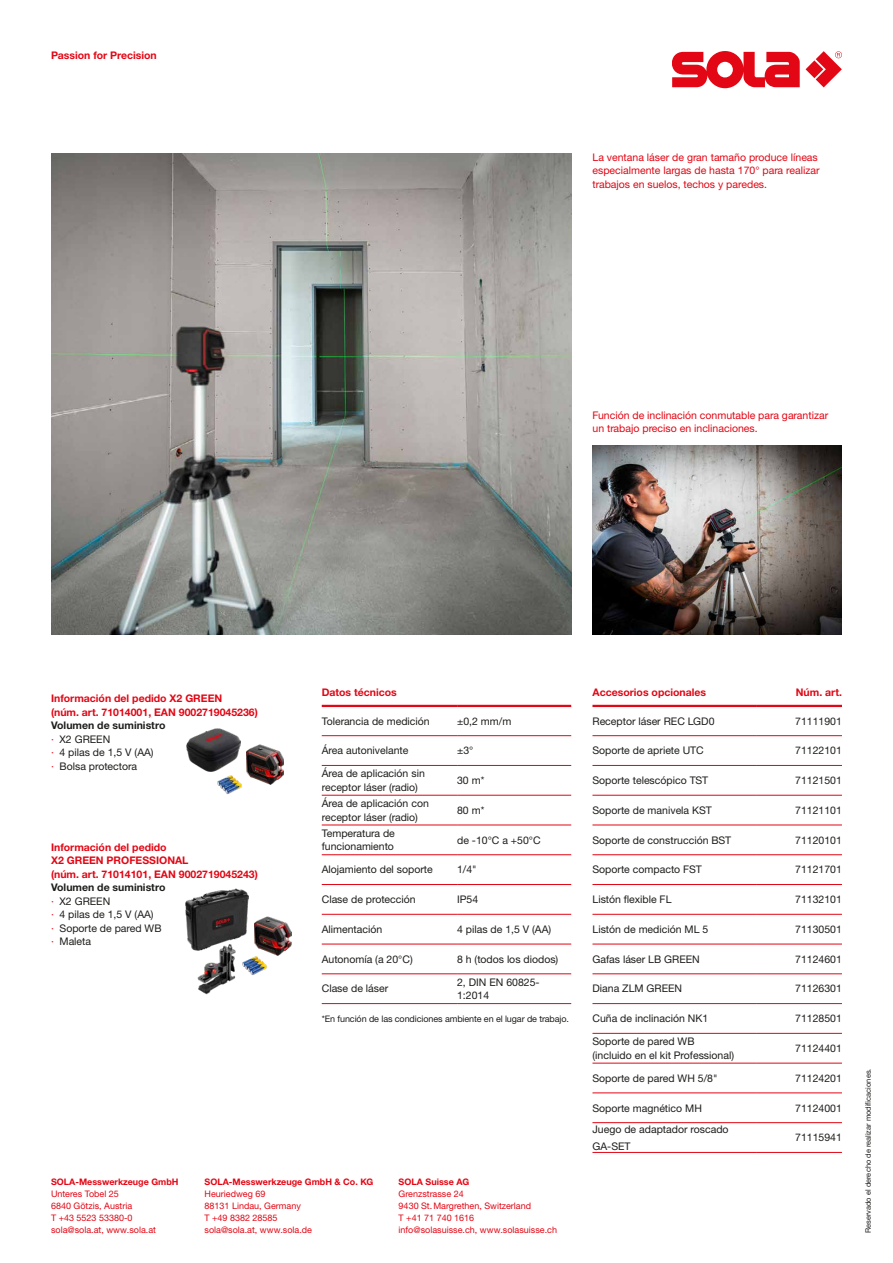
<style>
.page{position:relative;width:893px;height:1263px;background:#fff}
.page>*{position:absolute;margin:0;border:0;box-sizing:border-box;transform-origin:0 0}
.t1{font:10.5px/13.5px "Helvetica Neue LTW1 G";color:#1d1d1b}
.t2{font:700 10.5px/13.5px "Helvetica Neue LTW1 G";color:#e30614}
.t3{font:10.5px/13.5px "Helvetica Neue LTW1 G";color:#e30614}
.t4{font:9px/12px "Helvetica Neue LTW1 G";color:#e30614}
.t5{font:700 9px "Helvetica Neue LTW1 G";color:#e30614}
.t6{font:9px "Helvetica Neue LTW1 G";letter-spacing:-.01em;color:#1d1d1b}
.t7{font:7.5px "Helvetica Neue LTW1 G";color:#1d1d1b}
.s1{font-weight:700}
.s2{color:#e30614}
</style>
<div class="page">
<svg style="left:672px;top:51px;width:170px;height:37px"></svg>
<img style="left:592px;top:446px;width:250px;height:188px">
<img style="left:51px;top:153px;width:520px;height:481px">
<hr style="left:322px;top:735px;width:135px;height:1px;background:#e30614">
<hr style="left:457px;top:735px;width:114px;height:1px;background:#e30614">
<hr style="left:322px;top:765px;width:135px;height:1px;background:#e30614">
<hr style="left:457px;top:765px;width:114px;height:1px;background:#e30614">
<hr style="left:322px;top:795px;width:135px;height:1px;background:#e30614">
<hr style="left:457px;top:795px;width:114px;height:1px;background:#e30614">
<hr style="left:322px;top:825px;width:135px;height:1px;background:#e30614">
<hr style="left:457px;top:825px;width:114px;height:1px;background:#e30614">
<hr style="left:322px;top:854px;width:135px;height:1px;background:#e30614">
<hr style="left:457px;top:854px;width:114px;height:1px;background:#e30614">
<hr style="left:322px;top:884px;width:135px;height:1px;background:#e30614">
<hr style="left:457px;top:884px;width:114px;height:1px;background:#e30614">
<hr style="left:322px;top:914px;width:135px;height:1px;background:#e30614">
<hr style="left:457px;top:914px;width:114px;height:1px;background:#e30614">
<hr style="left:322px;top:944px;width:135px;height:1px;background:#e30614">
<hr style="left:457px;top:944px;width:114px;height:1px;background:#e30614">
<hr style="left:322px;top:973px;width:135px;height:1px;background:#e30614">
<hr style="left:457px;top:973px;width:114px;height:1px;background:#e30614">
<hr style="left:322px;top:1003px;width:135px;height:1px;background:#e30614">
<hr style="left:457px;top:1003px;width:114px;height:1px;background:#e30614">
<hr style="left:322px;top:705px;width:135px;height:2px;background:#e30614">
<hr style="left:457px;top:705px;width:114px;height:2px;background:#e30614">
<hr style="left:592px;top:1063px;width:165px;height:1px;background:#e30614">
<hr style="left:757px;top:1063px;width:85px;height:1px;background:#e30614">
<hr style="left:592px;top:735px;width:165px;height:1px;background:#e30614">
<hr style="left:757px;top:735px;width:85px;height:1px;background:#e30614">
<hr style="left:592px;top:765px;width:165px;height:1px;background:#e30614">
<hr style="left:757px;top:765px;width:85px;height:1px;background:#e30614">
<hr style="left:592px;top:795px;width:165px;height:1px;background:#e30614">
<hr style="left:757px;top:795px;width:85px;height:1px;background:#e30614">
<hr style="left:592px;top:825px;width:165px;height:1px;background:#e30614">
<hr style="left:757px;top:825px;width:85px;height:1px;background:#e30614">
<hr style="left:592px;top:854px;width:165px;height:1px;background:#e30614">
<hr style="left:757px;top:854px;width:85px;height:1px;background:#e30614">
<hr style="left:592px;top:884px;width:165px;height:1px;background:#e30614">
<hr style="left:757px;top:884px;width:85px;height:1px;background:#e30614">
<hr style="left:592px;top:914px;width:165px;height:1px;background:#e30614">
<hr style="left:757px;top:914px;width:85px;height:1px;background:#e30614">
<hr style="left:592px;top:944px;width:165px;height:1px;background:#e30614">
<hr style="left:757px;top:944px;width:85px;height:1px;background:#e30614">
<hr style="left:592px;top:973px;width:165px;height:1px;background:#e30614">
<hr style="left:757px;top:973px;width:85px;height:1px;background:#e30614">
<hr style="left:592px;top:1003px;width:165px;height:1px;background:#e30614">
<hr style="left:757px;top:1003px;width:85px;height:1px;background:#e30614">
<hr style="left:592px;top:1033px;width:165px;height:1px;background:#e30614">
<hr style="left:757px;top:1033px;width:85px;height:1px;background:#e30614">
<hr style="left:592px;top:1093px;width:165px;height:1px;background:#e30614">
<hr style="left:757px;top:1093px;width:85px;height:1px;background:#e30614">
<hr style="left:592px;top:1122px;width:165px;height:1px;background:#e30614">
<hr style="left:757px;top:1122px;width:85px;height:1px;background:#e30614">
<hr style="left:592px;top:1152px;width:165px;height:1px;background:#e30614">
<hr style="left:757px;top:1152px;width:85px;height:1px;background:#e30614">
<hr style="left:592px;top:705px;width:165px;height:2px;background:#e30614">
<hr style="left:757px;top:705px;width:85px;height:2px;background:#e30614">
<img style="left:246px;top:745px;width:38px;height:40px">
<img style="left:186px;top:728px;width:55px;height:44px">
<img style="left:217px;top:775px;width:25px;height:19px">
<img style="left:197px;top:951px;width:39px;height:44px">
<img style="left:255px;top:916px;width:36px;height:40px">
<img style="left:185px;top:888px;width:63px;height:63px">
<img style="left:242px;top:956px;width:25px;height:19px">
<p class="t2" style="left:51px;top:48px;width:107px">Passion for Precision</p>
<p class="t3" style="left:592px;top:150px;width:229px">La ventana láser de gran tamaño produce líneas especialmente largas de hasta 170° para realizar trabajos en suelos, techos y paredes.</p>
<p class="t3" style="left:592px;top:408px;width:237px">Función de inclinación conmutable para garantizar un trabajo preciso en inclinaciones.</p>
<p class="t2" style="left:51px;top:691px;width:208px">Información del pedido X2 GREEN<br>(núm. art. 71014001, EAN 9002719045236)</p>
<p class="t1" style="left:51px;top:718px;width:116px"><span class="s1">Volumen de suministro </span><span class="s2">∙</span> X2 GREEN<br><span class="s2">∙</span> 4 pilas de 1,5 V (AA)<br><span class="s2">∙</span> Bolsa protectora</p>
<p class="t2" style="left:51px;top:840px;width:208px">Información del pedido<br>X2 GREEN PROFESSIONAL<br>(núm. art. 71014101, EAN 9002719045243)</p>
<p class="t1" style="left:51px;top:880px;width:116px"><span class="s1">Volumen de suministro </span><span class="s2">∙</span> X2 GREEN<br><span class="s2">∙</span> 4 pilas de 1,5 V (AA)<br><span class="s2">∙</span> Soporte de pared WB <span class="s2">∙</span> Maleta</p>
<p class="t2" style="left:322px;top:686px;width:77px">Datos técnicos</p>
<p class="t1" style="left:322px;top:714px;width:110px">Tolerancia de medición</p>
<p class="t1" style="left:457px;top:714px;width:56px">±0,2 mm/m</p>
<p class="t1" style="left:322px;top:744px;width:88px">Área autonivelante</p>
<p class="t1" style="left:457px;top:744px;width:18px">±3°</p>
<p class="t1" style="left:322px;top:767px;width:105px">Área de aplicación sin receptor láser (radio)</p>
<p class="t1" style="left:457px;top:773px;width:29px">30 m*</p>
<p class="t1" style="left:322px;top:796px;width:109px">Área de aplicación con receptor láser (radio)</p>
<p class="t1" style="left:457px;top:803px;width:29px">80 m*</p>
<p class="t1" style="left:322px;top:826px;width:75px">Temperatura de funcionamiento</p>
<p class="t1" style="left:457px;top:833px;width:85px">de -10°C a +50°C</p>
<p class="t1" style="left:322px;top:863px;width:113px">Alojamiento del soporte</p>
<p class="t1" style="left:457px;top:863px;width:21px">1/4"</p>
<p class="t1" style="left:322px;top:892px;width:95px">Clase de protección</p>
<p class="t1" style="left:457px;top:892px;width:23px">IP54</p>
<p class="t1" style="left:322px;top:922px;width:62px">Alimentación</p>
<p class="t1" style="left:457px;top:922px;width:96px">4 pilas de 1,5 V (AA)</p>
<p class="t1" style="left:322px;top:952px;width:93px">Autonomía (a 20°C)</p>
<p class="t1" style="left:457px;top:952px;width:103px">8 h (todos los diodos)</p>
<p class="t1" style="left:322px;top:982px;width:68px">Clase de láser</p>
<p class="t1" style="left:457px;top:975px;width:84px">2, DIN EN 60825-<br>1:2014</p>
<p class="t6" style="left:322px;top:1013px;width:249px">*En función de las condiciones ambiente en el lugar de trabajo.</p>
<p class="t5" style="left:51px;top:1176px;width:129px">SOLA-Messwerkzeuge GmbH</p>
<p class="t4" style="left:51px;top:1188px;width:107px">Unteres Tobel 25<br>6840 Götzis, Austria<br>T +43 5523 53380-0 sola@sola.at, www.sola.at</p>
<p class="t5" style="left:205px;top:1176px;width:170px">SOLA-Messwerkzeuge GmbH &amp; Co. KG</p>
<p class="t4" style="left:205px;top:1188px;width:109px">Heuriedweg 69<br>88131 Lindau, Germany<br>T +49 8382 28585 sola@sola.at, www.sola.de</p>
<p class="t5" style="left:399px;top:1176px;width:72px">SOLA Suisse AG</p>
<p class="t4" style="left:399px;top:1188px;width:160px">Grenzstrasse 24<br>9430 St.Margrethen, Switzerland<br>T +41 71 740 1616<br>info@solasuisse.ch, www.solasuisse.ch</p>
<p class="t2" style="left:592px;top:686px;width:115px">Accesorios opcionales</p>
<p class="t2" style="left:796px;top:686px;width:48px">Núm. art.</p>
<p class="t1" style="left:592px;top:714px;width:123px">Receptor láser REC LGD0</p>
<p class="t1" style="left:795px;top:714px;width:48px">71111901</p>
<p class="t1" style="left:592px;top:744px;width:113px">Soporte de apriete UTC</p>
<p class="t1" style="left:795px;top:744px;width:48px">71122101</p>
<p class="t1" style="left:592px;top:773px;width:117px">Soporte telescópico TST</p>
<p class="t1" style="left:795px;top:773px;width:48px">71121501</p>
<p class="t1" style="left:592px;top:803px;width:121px">Soporte de manivela KST</p>
<p class="t1" style="left:795px;top:803px;width:48px">71121101</p>
<p class="t1" style="left:592px;top:833px;width:140px">Soporte de construcción BST</p>
<p class="t1" style="left:795px;top:833px;width:48px">71120101</p>
<p class="t1" style="left:592px;top:863px;width:111px">Soporte compacto FST</p>
<p class="t1" style="left:795px;top:863px;width:48px">71121701</p>
<p class="t1" style="left:592px;top:892px;width:81px">Listón flexible FL</p>
<p class="t1" style="left:795px;top:892px;width:48px">71132101</p>
<p class="t1" style="left:592px;top:922px;width:117px">Listón de medición ML 5</p>
<p class="t1" style="left:795px;top:922px;width:48px">71130501</p>
<p class="t1" style="left:592px;top:952px;width:109px">Gafas láser LB GREEN</p>
<p class="t1" style="left:795px;top:952px;width:48px">71124601</p>
<p class="t1" style="left:592px;top:982px;width:91px">Diana ZLM GREEN</p>
<p class="t1" style="left:795px;top:982px;width:48px">71126301</p>
<p class="t1" style="left:592px;top:1012px;width:117px">Cuña de inclinación NK1</p>
<p class="t1" style="left:795px;top:1012px;width:48px">71128501</p>
<p class="t1" style="left:592px;top:1035px;width:143px">Soporte de pared WB (incluido en el kit Professional)</p>
<p class="t1" style="left:795px;top:1041px;width:48px">71124401</p>
<p class="t1" style="left:592px;top:1071px;width:126px">Soporte de pared WH 5/8"</p>
<p class="t1" style="left:795px;top:1071px;width:48px">71124201</p>
<p class="t1" style="left:592px;top:1101px;width:111px">Soporte magnético MH</p>
<p class="t1" style="left:795px;top:1101px;width:48px">71124001</p>
<p class="t1" style="left:592px;top:1121px;width:138px;line-height:16.5px">Juego de adaptador roscado<br>GA-SET</p>
<p class="t1" style="left:795px;top:1131px;width:48px">71115941</p>
<p class="t7" style="left:863px;top:1233px;width:166px;rotate:-90deg">Reservado el derecho de realizar modificaciones.</p>
</div>
